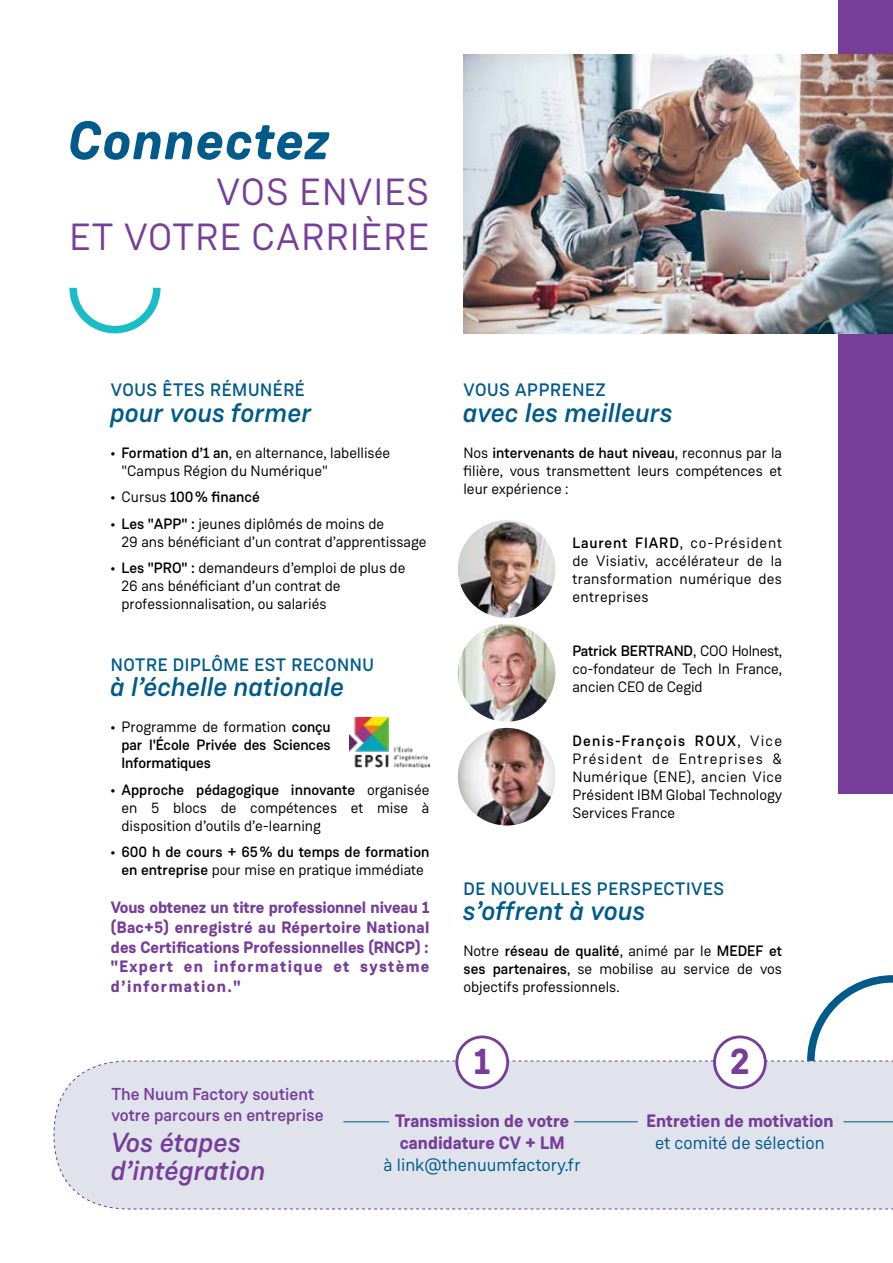
<style>
.page{position:relative;width:893px;height:1263px;background:#fff}
.page>*{position:absolute;margin:0;border:0;box-sizing:border-box;transform-origin:0 0}
.t1{font:italic 700 54px "Weissenhof Grotesk";letter-spacing:.025em;color:#005b8a}
.t2{font:37.8px/45.3px "Weissenhof Grotesk";letter-spacing:.035em;color:#763e98;text-align:right}
.t3{font:700 36.6px "Weissenhof Grotesk";color:#763e98}
.t4{font:italic 500 27.6px/28.5px "Weissenhof Grotesk";color:#763e98}
.t5{font:italic 500 27px "Weissenhof Grotesk";color:#005b8a}
.t6{font:500 18px "Weissenhof Grotesk";letter-spacing:.035em;color:#005b8a}
.t7{font:700 18px/21.6px "Weissenhof Grotesk";color:#763e98}
.t8{font:18px "Weissenhof Grotesk";color:#005b8a}
.t9{font:500 17.25px/20.7px "Weissenhof Grotesk";color:#763e98}
.t10{font:700 16.5px/19.8px "Weissenhof Grotesk";letter-spacing:.08em;color:#763e98;text-align:justify}
.t11{font:15px/18px "Weissenhof Grotesk";color:#000;text-align:justify}
.t12{font:500 15px/18px "Weissenhof Grotesk";letter-spacing:-.01em;color:#000;text-align:justify}
.s1{font-weight:700}
.s2{font-weight:500}
.s3{font-weight:400}
</style>
<div class="page">
<svg style="left:459px;top:975px;width:434px;height:85px"></svg>
<div style="left:53px;top:1060px;width:840px;height:150px;background:#e0e3eb"></div>
<div style="left:457px;top:1037px;width:51px;height:51px;background:#fff;border-radius:50%"></div>
<div style="left:455px;top:1035px;width:54px;height:54px;border:3px solid #763e98;border-radius:50%"></div>
<div style="left:714px;top:1037px;width:51px;height:51px;background:#fff;border-radius:50%"></div>
<div style="left:713px;top:1035px;width:54px;height:54px;border:3px solid #763e98;border-radius:50%"></div>
<hr style="left:343px;top:1121px;width:46px;height:1px;background:#005b8a">
<hr style="left:574px;top:1121px;width:64px;height:1px;background:#005b8a">
<hr style="left:843px;top:1121px;width:50px;height:1px;background:#005b8a">
<div style="left:839px;top:0;width:54px;height:793px;background:#763e98"></div>
<img style="left:349px;top:718px;width:80px;height:50px">
<svg style="left:69px;top:287px;width:92px;height:47px"></svg>
<img style="left:463px;top:54px;width:430px;height:279px">
<img style="left:458px;top:520px;width:97px;height:98px;border-radius:49px">
<img style="left:458px;top:624px;width:97px;height:98px;border-radius:49px">
<img style="left:458px;top:728px;width:97px;height:97px;border-radius:49px">
<h1 class="t1" style="left:69px;top:107px;width:262px">Connectez</h1>
<h2 class="t2" style="left:69px;top:169px;width:361px">VOS ENVIES<br>ET VOTRE CARRIÈRE</h2>
<p class="t6" style="left:111px;top:379px;width:195px">VOUS ÊTES RÉMUNÉRÉ</p>
<h3 class="t5" style="left:111px;top:396px;width:203px">pour vous former</h3>
<p class="t11" style="left:122px;top:444px;width:270px;text-indent:-11px"><span class="s1">•</span> <span class="s2">Formation d’1 an</span>, en alternance, labellisée "Campus Région du Numérique"</p>
<p class="t12" style="left:111px;top:488px;width:150px"><span class="s1">•</span> <span class="s3">Cursus</span> 100% financé</p>
<p class="t11" style="left:122px;top:515px;width:307px;text-indent:-11px"><span class="s1">•</span> <span class="s2">Les "APP" :</span> jeunes diplômés de moins de<br>29 ans bénéficiant d’un contrat d’apprentissage</p>
<p class="t11" style="left:122px;top:559px;width:285px;text-align:left;text-indent:-11px"><span class="s1">•</span> <span class="s2">Les "PRO" :</span> demandeurs d’emploi de plus de<br>26 ans bénéficiant d’un contrat de professionnalisation, ou salariés</p>
<p class="t6" style="left:111px;top:653px;width:265px">NOTRE DIPLÔME EST RECONNU</p>
<h3 class="t5" style="left:111px;top:670px;width:235px">à l’échelle nationale</h3>
<p class="t12" style="left:122px;top:718px;width:211px;text-indent:-11px"><span class="s1">•</span> <span class="s3">Programme de formation</span> conçu par l'École Privée des Sciences Informatiques</p>
<p class="t11" style="left:122px;top:780px;width:309px;text-indent:-11px"><span class="s1">•</span> <span class="s2">Approche pédagogique innovante</span> organisée en 5 blocs de compétences et mise à disposition d’outils d’e-learning</p>
<p class="t12" style="left:111px;top:843px;width:320px;text-align:center"><span class="s1">•</span> 600 h de cours + 65% du temps de formation en entreprise <span class="s3">pour mise en pratique immédiate</span></p>
<p class="t10" style="left:111px;top:897px;width:320px">Vous obtenez un titre professionnel niveau 1 (Bac+5) enregistré au Répertoire National des Certifications Professionnelles (RNCP) : "Expert en informatique et système d’information."</p>
<p class="t6" style="left:463px;top:379px;width:144px">VOUS APPRENEZ</p>
<h3 class="t5" style="left:463px;top:396px;width:211px">avec les meilleurs</h3>
<p class="t11" style="left:463px;top:444px;width:320px">Nos <span class="s2">intervenants de haut niveau</span>, reconnus par la filière, vous transmettent leurs compétences et leur expérience :</p>
<p class="t11" style="left:572px;top:534px;width:211px"><span class="s2">Laurent FIARD</span>, co-Président de Visiativ, accélérateur de la transformation numérique des entreprises</p>
<p class="t11" style="left:572px;top:642px;width:211px"><span class="s2">Patrick BERTRAND</span>, COO Holnest, co-fondateur de Tech In France, ancien CEO de Cegid</p>
<p class="t11" style="left:572px;top:732px;width:211px"><span class="s2">Denis-François ROUX</span>, Vice Président de Entreprises &amp; Numérique (ENE), ancien Vice Président IBM Global Technology Services France</p>
<p class="t6" style="left:463px;top:877px;width:262px">DE NOUVELLES PERSPECTIVES</p>
<h3 class="t5" style="left:463px;top:894px;width:184px">s’offrent à vous</h3>
<p class="t11" style="left:463px;top:942px;width:320px">Notre <span class="s2">réseau de qualité</span>, animé par le <span class="s2">MEDEF et ses partenaires</span>, se mobilise au service de vos objectifs professionnels.</p>
<h3 class="t3" style="left:474px;top:1038px;width:18px">1</h3>
<h3 class="t3" style="left:731px;top:1038px;width:20px">2</h3>
<p class="t9" style="left:111px;top:1083px;width:214px">The Nuum Factory soutient votre parcours en entreprise</p>
<h3 class="t4" style="left:111px;top:1128px;width:156px">Vos étapes d’intégration</h3>
<p class="t7" style="left:395px;top:1110px;width:176px">Transmission de votre candidature CV + LM</p>
<p class="t8" style="left:384px;top:1153px;width:199px">à link@thenuumfactory.fr</p>
<p class="t7" style="left:646px;top:1110px;width:189px">Entretien de motivation</p>
<p class="t8" style="left:655px;top:1132px;width:171px">et comité de sélection</p>
</div>
